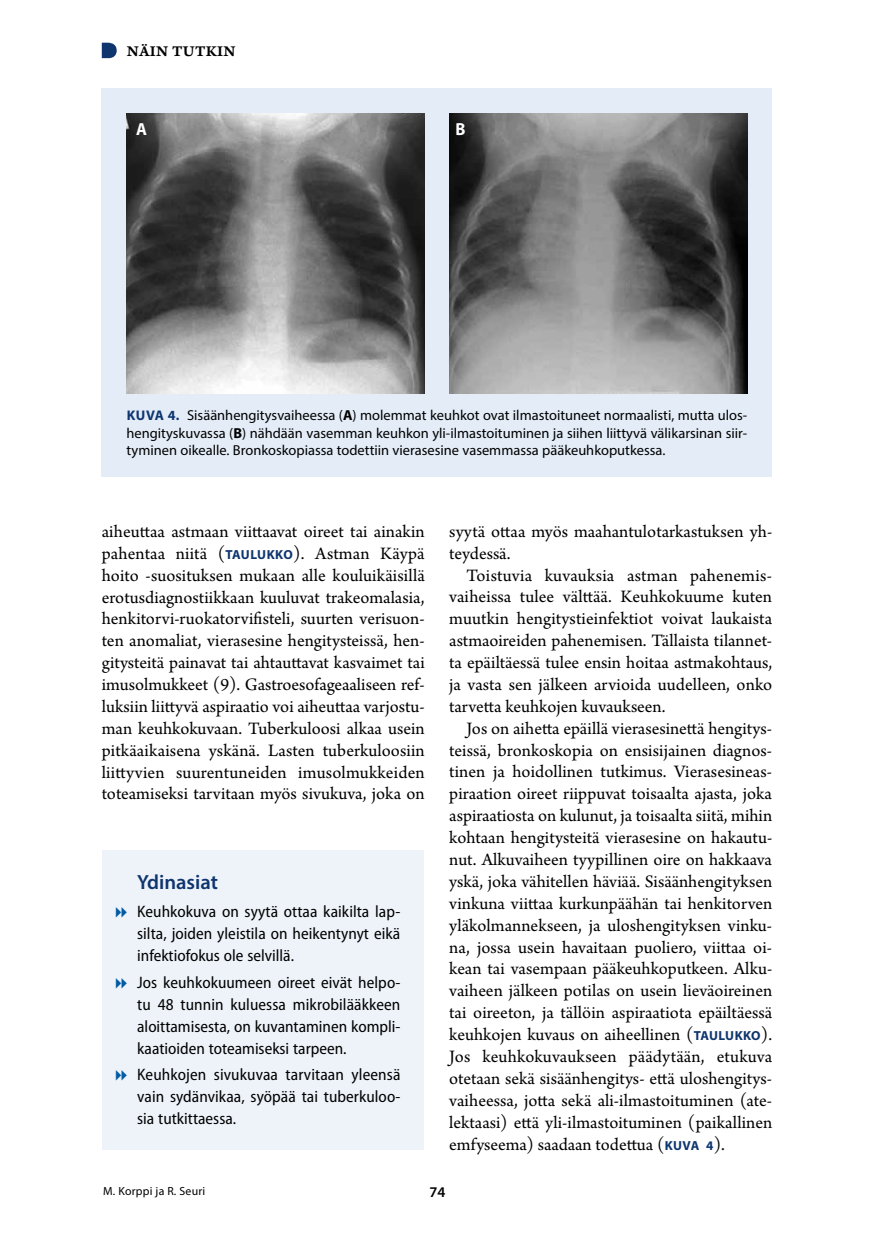
<style>
.page{position:relative;width:874px;height:1241px;background:#fff}
.page>*{position:absolute;margin:0;border:0;box-sizing:border-box;transform-origin:0 0}
.t1{font:600 20.65px "Myriad Pro";color:#0f356f}
.t2{font:18.38px/21.9px "Arno Pro";color:#000;text-align:justify}
.t3{font:700 17.5px "Myriad Pro";color:#fff;scale:.95 1}
.t4{font:semi-condensed 16.62px/21.9px "Myriad Pro";color:#000;text-align:justify}
.t5{font:15.75px "Arno Pro Smbd Caption";letter-spacing:.015em;color:#000}
.t6{font:600 14.88px "Myriad Pro";color:#000}
.t7{font:14.35px/17.5px "Myriad Pro";color:#000;text-align:justify}
.t8{font:11.9px "Myriad Pro";letter-spacing:.02em;color:#000}
.s1{font-weight:700;font-size:14px;color:#0f356f}
.s2{font-weight:700}
.s3{font-family:"Myriad Pro";font-weight:700;font-size:13.12px;color:#0f356f}
</style>
<div class="page">
<svg style="left:102px;top:43px;width:15px;height:15px"></svg>
<div style="left:102px;top:850px;width:321px;height:299px;background:#eef3fa"></div>
<div style="left:101px;top:88px;width:669px;height:388px;background:#e3ecf7"></div>
<img style="left:126px;top:113px;width:298px;height:280px">
<img style="left:449px;top:113px;width:298px;height:280px">
<p class="t5" style="left:127px;top:41px;width:110px">NÄIN TUTKIN</p>
<p class="t3" style="left:136px;top:117px;width:13px">A</p>
<p class="t3" style="left:455px;top:117px;width:12px">B</p>
<p class="t7" style="left:127px;top:406px;width:622px"><span class="s1">KUVA 4.</span> Sisäänhengitysvaiheessa (<span class="s2">A</span>) molemmat keuhkot ovat ilmastoituneet normaalisti, mutta ulos&shy;hengityskuvassa (<span class="s2">B</span>) nähdään vasemman keuhkon yli-ilmastoituminen ja siihen liittyvä välikarsinan siir&shy;tyminen oikealle. Bronkoskopiassa todettiin vierasesine vasemmassa pääkeuhkoputkessa.</p>
<p class="t2" style="left:102px;top:521px;width:324px">aiheuttaa astmaan viittaavat oireet tai ainakin pahentaa niitä (<span class="s3">TAULUKKO</span>). Astman Käypä hoito ‑suosituksen mukaan alle kouluikäisillä erotusdiagnostiikkaan kuuluvat trakeomalasia, henkitorvi-ruokatorvifisteli, suurten verisuon&shy;ten anomaliat, vierasesine hengitysteissä, hen&shy;gitysteitä painavat tai ahtauttavat kasvaimet tai imusolmukkeet (9). Gastroesofageaaliseen ref&shy;luksiin liittyvä aspiraatio voi aiheuttaa varjostu&shy;man keuhkokuvaan. Tuberkuloosi alkaa usein pitkäaikaisena yskänä. Lasten tuberkuloosiin liittyvien suurentuneiden imusolmukkeiden toteamiseksi tarvitaan myös sivukuva, joka on</p>
<p class="t2" style="left:449px;top:521px;width:324px">syytä ottaa myös maahantulotarkastuksen yh&shy;teydessä.</p>
<p class="t2" style="left:449px;top:565px;width:324px;text-indent:17px">Toistuvia kuvauksia astman pahenemis&shy;vaiheissa tulee välttää. Keuhkokuume kuten muutkin hengitystieinfektiot voivat laukaista astmaoireiden pahenemisen. Tällaista tilannet&shy;ta epäiltäessä tulee ensin hoitaa astmakohtaus, ja vasta sen jälkeen arvioida uudelleen, onko tarvetta keuhkojen kuvaukseen.</p>
<p class="t2" style="left:449px;top:718px;width:324px;text-indent:17px">Jos on aihetta epäillä vierasesinettä hengitys&shy;teissä, bronkoskopia on ensisijainen diagnos&shy;tinen ja hoidollinen tutkimus. Vierasesineas&shy;piraation oireet riippuvat toisaalta ajasta, joka aspiraatiosta on kulunut, ja toisaalta siitä, mihin kohtaan hengitysteitä vierasesine on hakautu&shy;nut. Alkuvaiheen tyypillinen oire on hakkaava yskä, joka vähitellen häviää. Sisäänhengityksen vinkuna viittaa kurkunpäähän tai henkitorven yläkolmannekseen, ja uloshengityksen vinku&shy;na, jossa usein havaitaan puoliero, viittaa oi&shy;kean tai vasempaan pääkeuhkoputkeen. Alku&shy;vaiheen jälkeen potilas on usein lieväoireinen tai oireeton, ja tällöin aspiraatiota epäiltäessä keuhkojen kuvaus on aiheellinen (<span class="s3">TAULUKKO</span>).<br>Jos keuhkokuvaukseen päädytään, etukuva otetaan sekä sisäänhengitys- että uloshengitys&shy;vaiheessa, jotta sekä ali-ilmastoituminen (ate&shy;lektaasi) että yli-ilmastoituminen (paikallinen emfyseema) saadaan todettua (<span class="s3">KUVA 4</span>).</p>
<p class="t1" style="left:137px;top:869px;width:82px">Ydinasiat</p>
<p class="t4" style="left:137px;top:900px;width:264px">Keuhkokuva on syytä ottaa kaikilta lap&shy;silta, joiden yleistila on heikentynyt eikä infektiofokus ole selvillä.</p>
<p class="t4" style="left:137px;top:971px;width:264px">Jos keuhkokuumeen oireet eivät helpo&shy;tu 48 tunnin kuluessa mikrobilääkkeen aloittamisesta, on kuvantaminen kompli&shy;kaatioiden toteamiseksi tarpeen.</p>
<p class="t4" style="left:137px;top:1063px;width:265px">Keuhkojen sivukuvaa tarvitaan yleensä vain sydänvikaa, syöpää tai tuberkuloo&shy;sia tutkittaessa.</p>
<p class="t8" style="left:103px;top:1183px;width:104px">M. Korppi ja R. Seuri</p>
<p class="t6" style="left:429px;top:1182px;width:17px">74</p>
</div>
